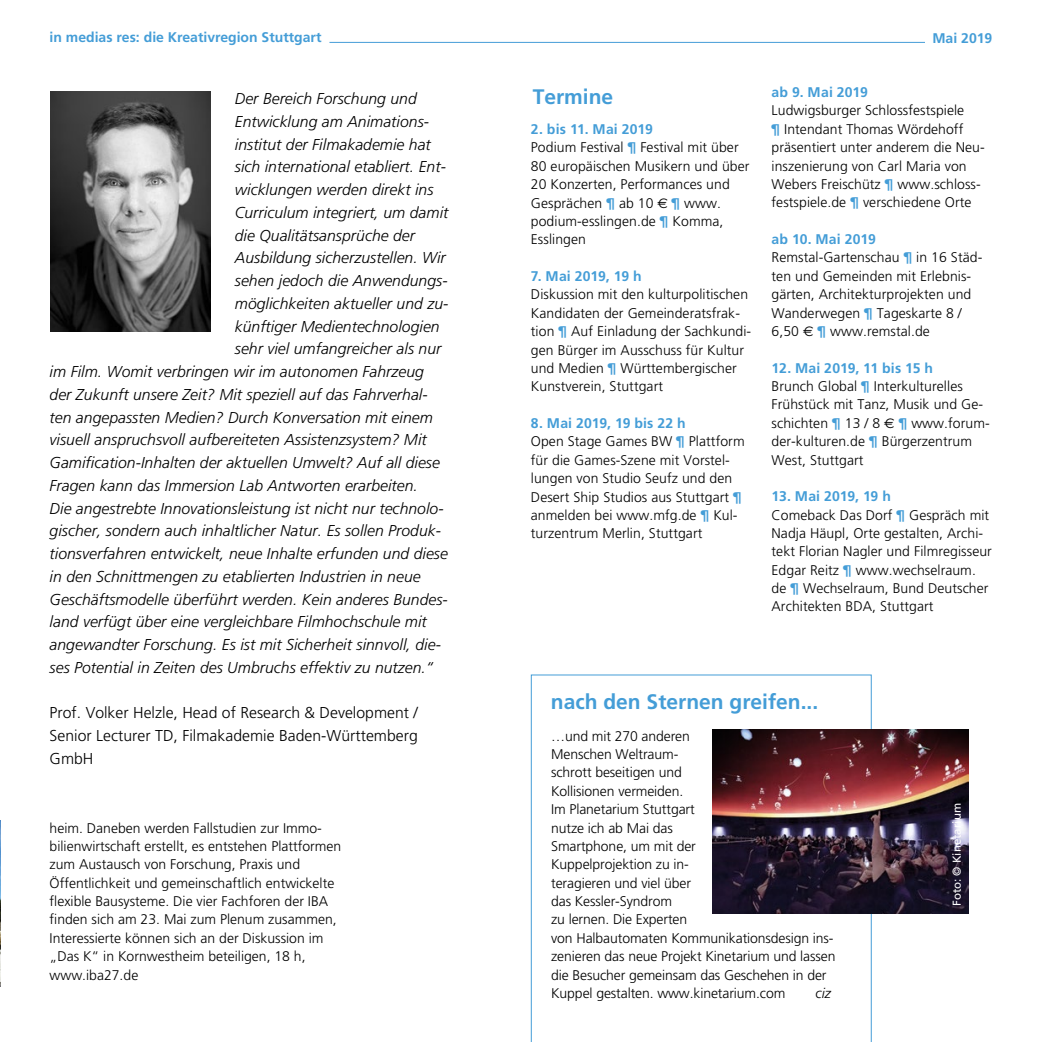
<style>
.page{position:relative;width:1042px;height:1042px;background:#fff}
.page>*{position:absolute;margin:0;border:0;box-sizing:border-box;transform-origin:0 0}
.t1{font:700 21px "Frutiger";color:#449dd7}
.t2{font:italic 300 15.75px "Frutiger";color:#000}
.t3{font:300 15.75px/22.8px "Frutiger";color:#000;text-align:justify}
.t4{font:300 14px/18.4px "Frutiger";letter-spacing:.005em;color:#000}
.t5{font:700 14px "Frutiger";color:#449dd7}
.t6{font:italic 300 14px "Frutiger";color:#000}
.t7{font:11.55px "Frutiger";color:#fff}
.s1{font-weight:700;color:#449dd7}
.s2{font-family:"Euro Sans";font-weight:400}
</style>
<div class="page">
<img style="left:50px;top:92px;width:160px;height:240px">
<hr style="left:329px;top:42px;width:602px;height:1px;background:#449dd7">
<svg style="left:531px;top:674px;width:340px;height:368px"></svg>
<div style="left:925px;top:32px;width:67px;height:18px;background:#fff"></div>
<img style="left:713px;top:730px;width:255px;height:183px">
<img style="left:0;top:821px;width:1px;height:165px">
<p class="t5" style="left:50px;top:29px;width:273px">in medias res: die Kreativregion Stuttgart</p>
<p class="t5" style="left:932px;top:30px;width:61px">Mai 2019</p>
<p class="t2" style="left:235px;top:90px;width:183px">Der Bereich Forschung und</p>
<p class="t2" style="left:235px;top:112px;width:196px">Entwicklung am Animations-</p>
<p class="t2" style="left:235px;top:135px;width:197px">institut der Filmakademie hat</p>
<p class="t2" style="left:235px;top:158px;width:213px">sich international etabliert. Ent-</p>
<p class="t2" style="left:235px;top:181px;width:200px">wicklungen werden direkt ins</p>
<p class="t2" style="left:235px;top:203px;width:215px">Curriculum integriert, um damit</p>
<p class="t2" style="left:235px;top:226px;width:182px">die Qualitätsansprüche der</p>
<p class="t2" style="left:235px;top:249px;width:212px">Ausbildung sicherzustellen. Wir</p>
<p class="t2" style="left:235px;top:272px;width:214px">sehen jedoch die Anwendungs-</p>
<p class="t2" style="left:235px;top:294px;width:215px">möglichkeiten aktueller und zu-</p>
<p class="t2" style="left:235px;top:317px;width:206px">künftiger Medientechnologien</p>
<p class="t2" style="left:235px;top:340px;width:208px">sehr viel umfangreicher als nur</p>
<p class="t2" style="left:50px;top:363px;width:376px">im Film. Womit verbringen wir im autonomen Fahrzeug</p>
<p class="t2" style="left:50px;top:385px;width:380px">der Zukunft unsere Zeit? Mit speziell auf das Fahrverhal-</p>
<p class="t2" style="left:50px;top:408px;width:385px">ten angepassten Medien? Durch Konversation mit einem</p>
<p class="t2" style="left:50px;top:431px;width:379px">visuell anspruchsvoll aufbereiteten Assistenzsystem? Mit</p>
<p class="t2" style="left:50px;top:454px;width:392px">Gamification-Inhalten der aktuellen Umwelt? Auf all diese</p>
<p class="t2" style="left:50px;top:476px;width:370px">Fragen kann das Immersion Lab Antworten erarbeiten.</p>
<p class="t2" style="left:50px;top:499px;width:395px">Die angestrebte Innovationsleistung ist nicht nur technolo-</p>
<p class="t2" style="left:50px;top:522px;width:393px">gischer, sondern auch inhaltlicher Natur. Es sollen Produk-</p>
<p class="t2" style="left:50px;top:545px;width:400px">tionsverfahren entwickelt, neue Inhalte erfunden und diese</p>
<p class="t2" style="left:50px;top:567px;width:372px">in den Schnittmengen zu etablierten Industrien in neue</p>
<p class="t2" style="left:50px;top:590px;width:400px">Geschäftsmodelle überführt werden. Kein anderes Bundes-</p>
<p class="t2" style="left:50px;top:613px;width:379px">land verfügt über eine vergleichbare Filmhochschule mit</p>
<p class="t2" style="left:50px;top:636px;width:393px">angewandter Forschung. Es ist mit Sicherheit sinnvoll, die-</p>
<p class="t2" style="left:50px;top:658px;width:385px">ses Potential in Zeiten des Umbruchs effektiv zu nutzen.“</p>
<p class="t3" style="left:50px;top:701px;width:370px">Prof. Volker Helzle, Head of Research &amp; Development / Senior Lecturer TD, Filmakademie Baden-Württemberg GmbH</p>
<p class="t4" style="left:50px;top:818px;width:293px">heim. Daneben werden Fallstudien zur Immo&shy;bilienwirtschaft erstellt, es entstehen Plattformen zum Austausch von Forschung, Praxis und Öffentlichkeit und gemeinschaftlich entwickelte flexible Bausysteme. Die vier Fachforen der IBA finden sich am 23. Mai zum Plenum zusammen, Interessierte können sich an der Diskussion im „Das K“ in Kornwestheim beteiligen, 18 h, www.iba27.de</p>
<h1 class="t1" style="left:533px;top:85px;width:82px">Termine</h1>
<p class="t4" style="left:531px;top:120px;width:220px"><span class="s1">2. bis 11. Mai 2019<br></span>Podium Festival <span class="s1">¶</span> Festival mit über<br>80 europäischen Musikern und über<br>20 Konzerten, Performances und<br>Gesprächen <span class="s1">¶</span> ab 10 <span class="s2">€</span> <span class="s1">¶</span> www. podium-esslingen.de <span class="s1">¶</span> Komma,<br>Esslingen</p>
<p class="t5" style="left:531px;top:268px;width:112px">7. Mai 2019, 19 h</p>
<p class="t4" style="left:531px;top:285px;width:222px">Diskussion mit den kulturpolitischen Kandidaten der Gemeinderatsfrak&shy;tion <span class="s1">¶</span> Auf Einladung der Sachkundi&shy;gen Bürger im Ausschuss für Kultur und Medien <span class="s1">¶</span> Württembergischer Kunstverein, Stuttgart</p>
<p class="t4" style="left:531px;top:414px;width:215px"><span class="s1">8. Mai 2019, 19 bis 22 h<br></span>Open Stage Games BW <span class="s1">¶</span> Plattform für die Games-Szene mit Vorstel&shy;lungen von Studio Seufz und den<br>Desert Ship Studios aus Stuttgart <span class="s1">¶ </span>anmelden bei www.mfg.de <span class="s1">¶</span> Kul&shy;turzentrum Merlin, Stuttgart</p>
<p class="t5" style="left:771px;top:84px;width:98px">ab 9. Mai 2019</p>
<p class="t4" style="left:771px;top:101px;width:215px">Ludwigsburger Schlossfestspiele<br><span class="s1">¶</span> Intendant Thomas Wördehoff präsentiert unter anderem die Neu&shy;inszenierung von Carl Maria von Webers Freischütz <span class="s1">¶</span> www.schloss&shy;festspiele.de <span class="s1">¶</span> verschiedene Orte</p>
<p class="t4" style="left:771px;top:230px;width:212px"><span class="s1">ab 10. Mai 2019<br></span>Remstal-Gartenschau <span class="s1">¶</span> in 16 Städ&shy;ten und Gemeinden mit Erlebnis&shy;gärten, Architekturprojekten und<br>Wanderwegen <span class="s1">¶</span> Tageskarte 8 /<br>6,50 <span class="s2">€</span> <span class="s1">¶</span> www.remstal.de</p>
<p class="t4" style="left:771px;top:358px;width:220px"><span class="s1">12. Mai 2019, 11 bis 15 h<br></span>Brunch Global <span class="s1">¶</span> Interkulturelles<br>Frühstück mit Tanz, Musik und Ge&shy;schichten <span class="s1">¶</span> 13 / 8 <span class="s2">€</span> <span class="s1">¶</span> www.forum&shy;der-kulturen.de <span class="s1">¶</span> Bürgerzentrum<br>West, Stuttgart</p>
<p class="t4" style="left:771px;top:487px;width:222px"><span class="s1">13. Mai 2019, 19 h<br></span>Comeback Das Dorf <span class="s1">¶</span> Gespräch mit<br>Nadja Häupl, Orte gestalten, Archi&shy;tekt Florian Nagler und Filmregisseur<br>Edgar Reitz <span class="s1">¶</span> www.wechselraum. de <span class="s1">¶</span> Wechselraum, Bund Deutscher<br>Architekten BDA, Stuttgart</p>
<h1 class="t1" style="left:551px;top:689px;width:269px">nach den Sternen greifen...</h1>
<p class="t4" style="left:551px;top:726px;width:286px">…und mit 270 anderen<br>Menschen Weltraum-<br>schrott beseitigen und<br>Kollisionen vermeiden.<br>Im Planetarium Stuttgart<br>nutze ich ab Mai das<br>Smartphone, um mit der<br>Kuppelprojektion zu in-<br>teragieren und viel über<br>das Kessler-Syndrom<br>zu lernen. Die Experten<br>von Halbautomaten Kommunikationsdesign ins&shy;zenieren das neue Projekt Kinetarium und lassen die Besucher gemeinsam das Geschehen in der<br>Kuppel gestalten. www.kinetarium.com</p>
<p class="t6" style="left:815px;top:985px;width:17px">ciz</p>
<p class="t7" style="left:950px;top:906px;width:104px;rotate:-90deg">Foto: © Kinetarium</p>
</div>
